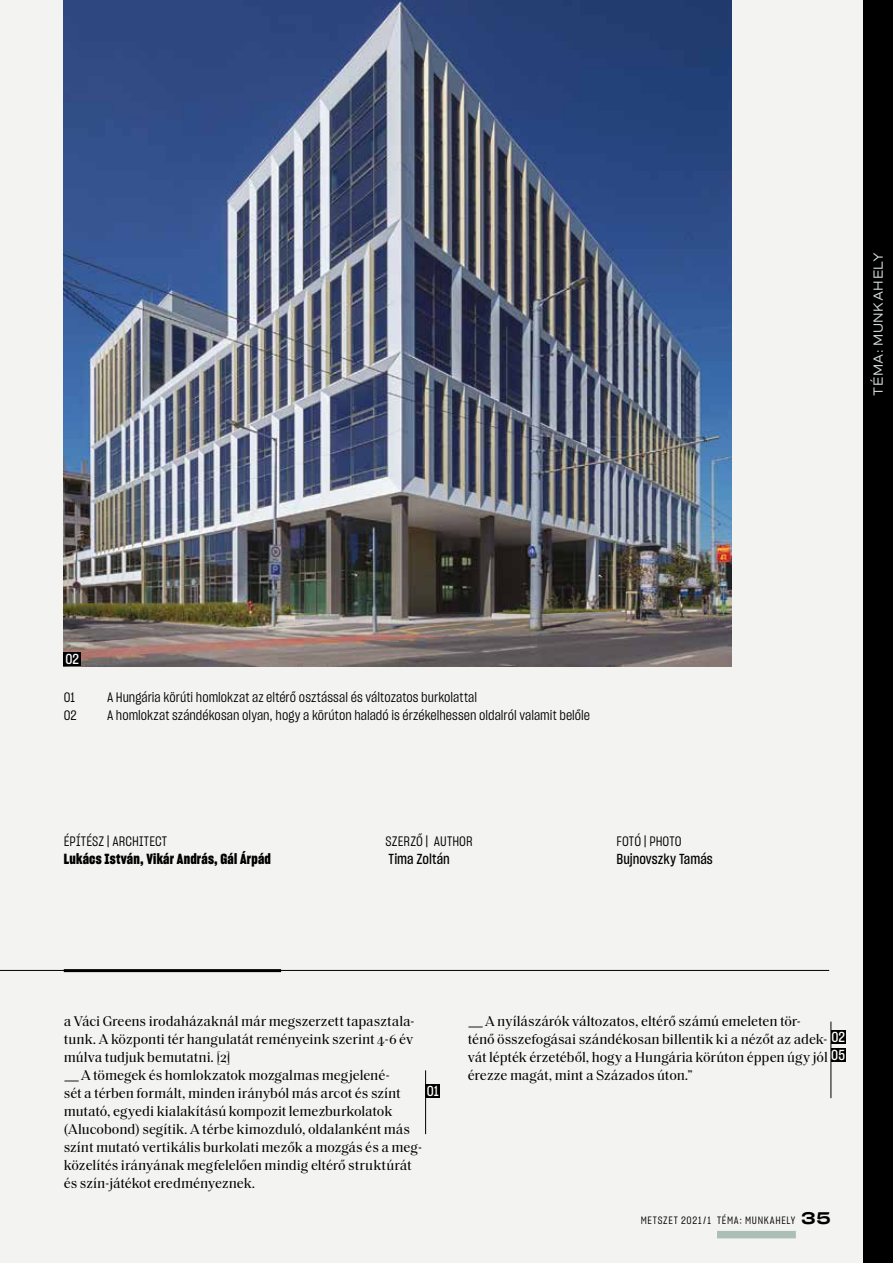
<style>
.page{position:relative;width:893px;height:1263px;background:#f3f4f1}
.page>*{position:absolute;margin:0;border:0;box-sizing:border-box;transform-origin:0 0}
.t1{font:14.25px/18px "Saol Text";letter-spacing:-.005em;color:#000}
.t2{font:14.25px "Sharp Grotesk Bold 15";letter-spacing:.015em;color:#000}
.t3{font:14.25px "Sharp Grotesk Medium 15";color:#000}
.t4{font:14.25px/18px "Sharp Grotesk Medium 15";letter-spacing:-.005em;color:#fff}
.t5{font:13.5px "Sharp Grotesk Book 15";letter-spacing:.005em;color:#000}
.t6{font:13.5px "Mid Century Sans";letter-spacing:.03em;color:#d3dddb}
.t7{font:10.5px "Sharp Grotesk Book 15";letter-spacing:.065em;color:#000}
.s1{font-family:"Mid Century Sans"}
.s2{font-family:"Sharp Grotesk Medium 25";font-size:16.5px}
</style>
<div class="page">
<hr style="left:64px;top:969px;width:217px;height:3px;background:#000">
<hr style="left:0;top:970px;width:829px;height:1px;background:#000">
<img style="left:64px;top:0;width:667px;height:666px">
<div style="left:64px;top:652px;width:17px;height:14px;background:#000"></div>
<hr style="left:425px;top:1070px;width:1px;height:64px;background:#000">
<div style="left:426px;top:1084px;width:14px;height:14px;background:#000"></div>
<hr style="left:830px;top:1021px;width:1px;height:77px;background:#000">
<div style="left:831px;top:1030px;width:14px;height:14px;background:#000"></div>
<div style="left:831px;top:1048px;width:14px;height:14px;background:#000"></div>
<div style="left:863px;top:0;width:30px;height:1263px;background:#000"></div>
<div style="left:717px;top:1231px;width:79px;height:7px;background:#acbfb6"></div>
<p class="t6" style="left:870px;top:396px;width:145px;rotate:-90deg">TÉMA: MUNKAHELY</p>
<p class="t4" style="left:65px;top:650px;width:15px">02</p>
<p class="t5" style="left:64px;top:688px;width:13px">01</p>
<p class="t5" style="left:107px;top:688px;width:372px">A Hungária körúti homlokzat az eltérő osztással és változatos burkolattal</p>
<p class="t5" style="left:64px;top:706px;width:15px">02</p>
<p class="t5" style="left:107px;top:706px;width:485px">A homlokzat szándékosan olyan, hogy a körúton haladó is érzékelhessen oldalról valamit belőle</p>
<p class="t5" style="left:64px;top:832px;width:105px">ÉPÍTÉSZ | ARCHITECT</p>
<p class="t2" style="left:64px;top:849px;width:209px">Lukács István, Vikár András, Gál Árpád</p>
<p class="t5" style="left:386px;top:832px;width:88px">SZERZŐ | AUTHOR</p>
<p class="t3" style="left:389px;top:849px;width:63px">Tima Zoltán</p>
<p class="t5" style="left:617px;top:832px;width:67px">FOTÓ | PHOTO</p>
<p class="t3" style="left:617px;top:849px;width:98px">Bujnovszky Tamás</p>
<p class="t1" style="left:64px;top:1011px;width:360px">a Váci Greens irodaházaknál már megszerzett tapasztala&shy;tunk. A központi tér hangulatát reményeink szerint 4-6 év múlva tudjuk bemutatni. [2]<br><span class="s1">—</span>A tömegek és homlokzatok mozgalmas megjelené-<br>sét a térben formált, minden irányból más arcot és színt mutató, egyedi kialakítású kompozit lemezburkolatok (Alucobond) segítik. A térbe kimozduló, oldalanként más színt mutató vertikális burkolati mezők a mozgás és a meg&shy;közelítés irányának megfelelően mindig eltérő struktúrát és szín-játékot eredményeznek.</p>
<p class="t1" style="left:468px;top:1011px;width:362px"><span class="s1">—</span>A nyílászárók változatos, eltérő számú emeleten tör&shy;ténő összefogásai szándékosan billentik ki a nézőt az adek&shy;vát lépték érzetéből, hogy a Hungária körúton éppen úgy jól érezze magát, mint a Százados úton.”</p>
<p class="t4" style="left:831px;top:1028px;width:15px">02<br>05</p>
<p class="t4" style="left:427px;top:1082px;width:13px">01</p>
<p class="t7" style="left:641px;top:1213px;width:191px">METSZET 2021/1 TÉMA: MUNKAHELY <span class="s2">35</span></p>
</div>
